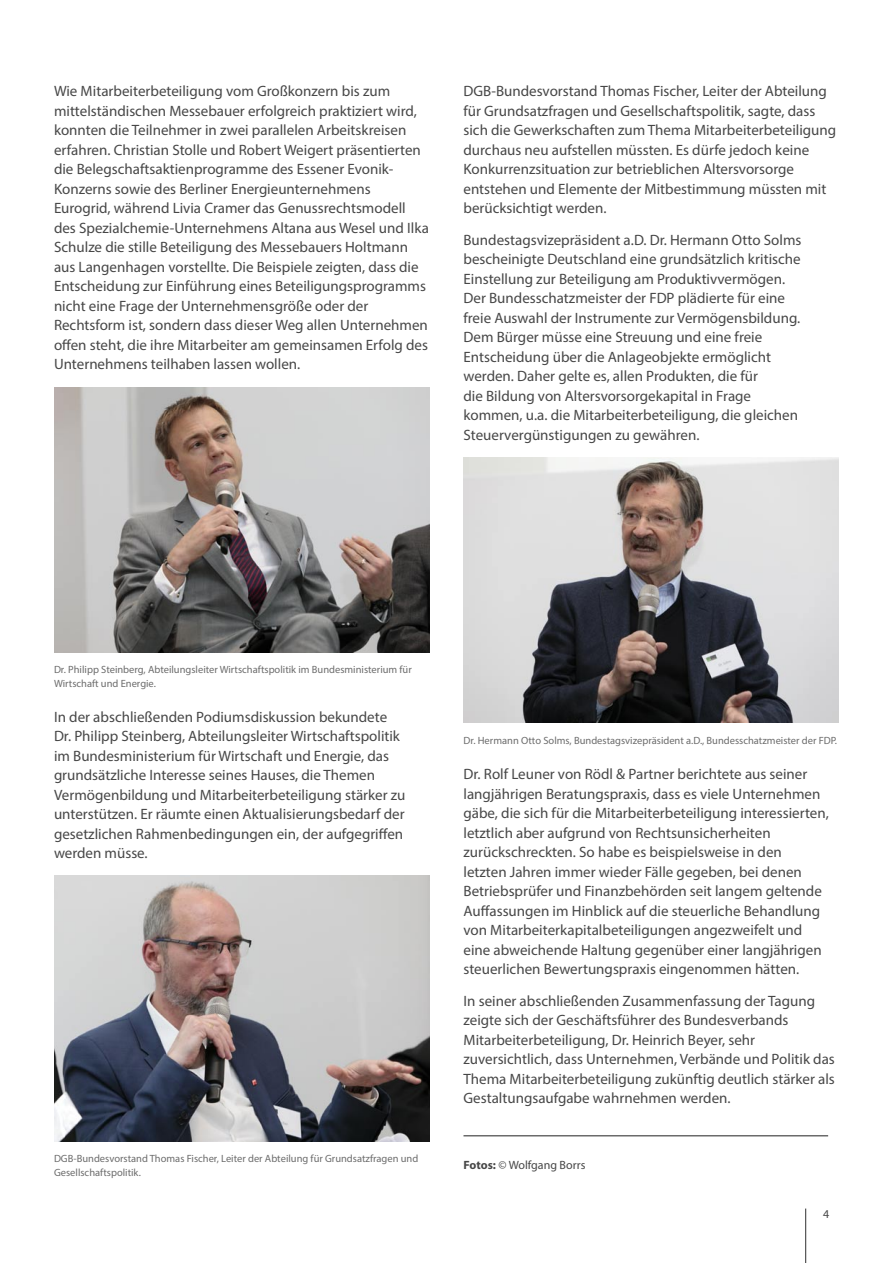
<style>
.page{position:relative;width:893px;height:1263px;background:#fff}
.page>*{position:absolute;margin:0;border:0;box-sizing:border-box;transform-origin:0 0}
.Fließtext{font:15px/19.5px "Myriad Pro";color:#474747}
.Fließtext-2{font:12px "Myriad Pro";color:#474747}
.Fließtext-3{font:10.5px/13.5px "Myriad Pro";color:#6c6c6c}
.s1{font-weight:700}
</style>
<div class="page">
<hr style="left:805px;top:1208px;width:1px;height:55px;background:#474747">
<img style="left:54px;top:387px;width:375px;height:265px">
<img style="left:54px;top:876px;width:375px;height:265px">
<img style="left:463px;top:457px;width:375px;height:265px">
<hr style="left:463px;top:1135px;width:365px;height:1px;background:#000">
<p class="Fließtext" style="left:54px;top:81px;width:376px">Wie Mitarbeiterbeteiligung vom Großkonzern bis zum mittelständischen Messebauer erfolgreich praktiziert wird, konnten die Teilnehmer in zwei parallelen Arbeitskreisen erfahren. Christian Stolle und Robert Weigert präsentierten die Belegschaftsaktienprogramme des Essener Evonik-Konzerns sowie des Berliner Energieunternehmens Eurogrid, während Livia Cramer das Genussrechtsmodell des Spezialchemie-Unternehmens Altana aus Wesel und Ilka Schulze die stille Beteiligung des Messebauers Holtmann aus Langenhagen vorstellte. Die Beispiele zeigten, dass die Entscheidung zur Einführung eines Beteiligungsprogramms nicht eine Frage der Unternehmensgröße oder der Rechtsform ist, sondern dass dieser Weg allen Unternehmen offen steht, die ihre Mitarbeiter am gemeinsamen Erfolg des Unternehmens teilhaben lassen wollen.</p>
<p class="Fließtext" style="left:463px;top:81px;width:374px">DGB-Bundesvorstand Thomas Fischer, Leiter der Abteilung für Grundsatzfragen und Gesellschaftspolitik, sagte, dass sich die Gewerkschaften zum Thema Mitarbeiterbeteiligung durchaus neu aufstellen müssten. Es dürfe jedoch keine Konkurrenzsituation zur betrieblichen Altersvorsorge entstehen und Elemente der Mitbestimmung müssten mit berücksichtigt werden.</p>
<p class="Fließtext" style="left:463px;top:230px;width:340px">Bundestagsvizepräsident a.D. Dr. Hermann Otto Solms bescheinigte Deutschland eine grundsätzlich kritische Einstellung zur Beteiligung am Produktivvermögen.<br>Der Bundesschatzmeister der FDP plädierte für eine freie Auswahl der Instrumente zur Vermögensbildung.<br>Dem Bürger müsse eine Streuung und eine freie Entscheidung über die Anlageobjekte ermöglicht werden. Daher gelte es, allen Produkten, die für<br>die Bildung von Altersvorsorgekapital in Frage kommen, u.a. die Mitarbeiterbeteiligung, die gleichen Steuervergünstigungen zu gewähren.</p>
<p class="Fließtext-3" style="left:54px;top:663px;width:359px">Dr. Philipp Steinberg, Abteilungsleiter Wirtschaftspolitik im Bundesministerium für<br>Wirtschaft und Energie.</p>
<p class="Fließtext" style="left:54px;top:706px;width:353px">In der abschließenden Podiumsdiskussion bekundete Dr. Philipp Steinberg, Abteilungsleiter Wirtschaftspolitik im Bundesministerium für Wirtschaft und Energie, das grundsätzliche Interesse seines Hauses, die Themen Vermögenbildung und Mitarbeiterbeteiligung stärker zu unterstützen. Er räumte einen Aktualisierungsbedarf der gesetzlichen Rahmenbedingungen ein, der aufgegriffen werden müsse.</p>
<p class="Fließtext-3" style="left:54px;top:1151px;width:366px">DGB-Bundesvorstand Thomas Fischer, Leiter der Abteilung für Grundsatzfragen und<br>Gesellschaftspolitik.</p>
<p class="Fließtext-3" style="left:463px;top:733px;width:375px">Dr. Hermann Otto Solms, Bundestagsvizepräsident a.D., Bundesschatzmeister der FDP.</p>
<p class="Fließtext" style="left:463px;top:764px;width:367px">Dr. Rolf Leuner von Rödl &amp; Partner berichtete aus seiner langjährigen Beratungspraxis, dass es viele Unternehmen gäbe, die sich für die Mitarbeiterbeteiligung interessierten, letztlich aber aufgrund von Rechtsunsicherheiten zurückschreckten. So habe es beispielsweise in den<br>letzten Jahren immer wieder Fälle gegeben, bei denen Betriebsprüfer und Finanzbehörden seit langem geltende Auffassungen im Hinblick auf die steuerliche Behandlung von Mitarbeiterkapitalbeteiligungen angezweifelt und eine abweichende Haltung gegenüber einer langjährigen steuerlichen Bewertungspraxis eingenommen hätten.</p>
<p class="Fließtext" style="left:463px;top:991px;width:373px">In seiner abschließenden Zusammenfassung der Tagung zeigte sich der Geschäftsführer des Bundesverbands Mitarbeiterbeteiligung, Dr. Heinrich Beyer, sehr zuversichtlich, dass Unternehmen, Verbände und Politik das Thema Mitarbeiterbeteiligung zukünftig deutlich stärker als Gestaltungsaufgabe wahrnehmen werden.</p>
<p class="Fließtext-2" style="left:463px;top:1157px;width:123px"><span class="s1">Fotos:</span> © Wolfgang Borrs</p>
<p class="Fließtext-2" style="left:823px;top:1206px;width:8px">4</p>
</div>
